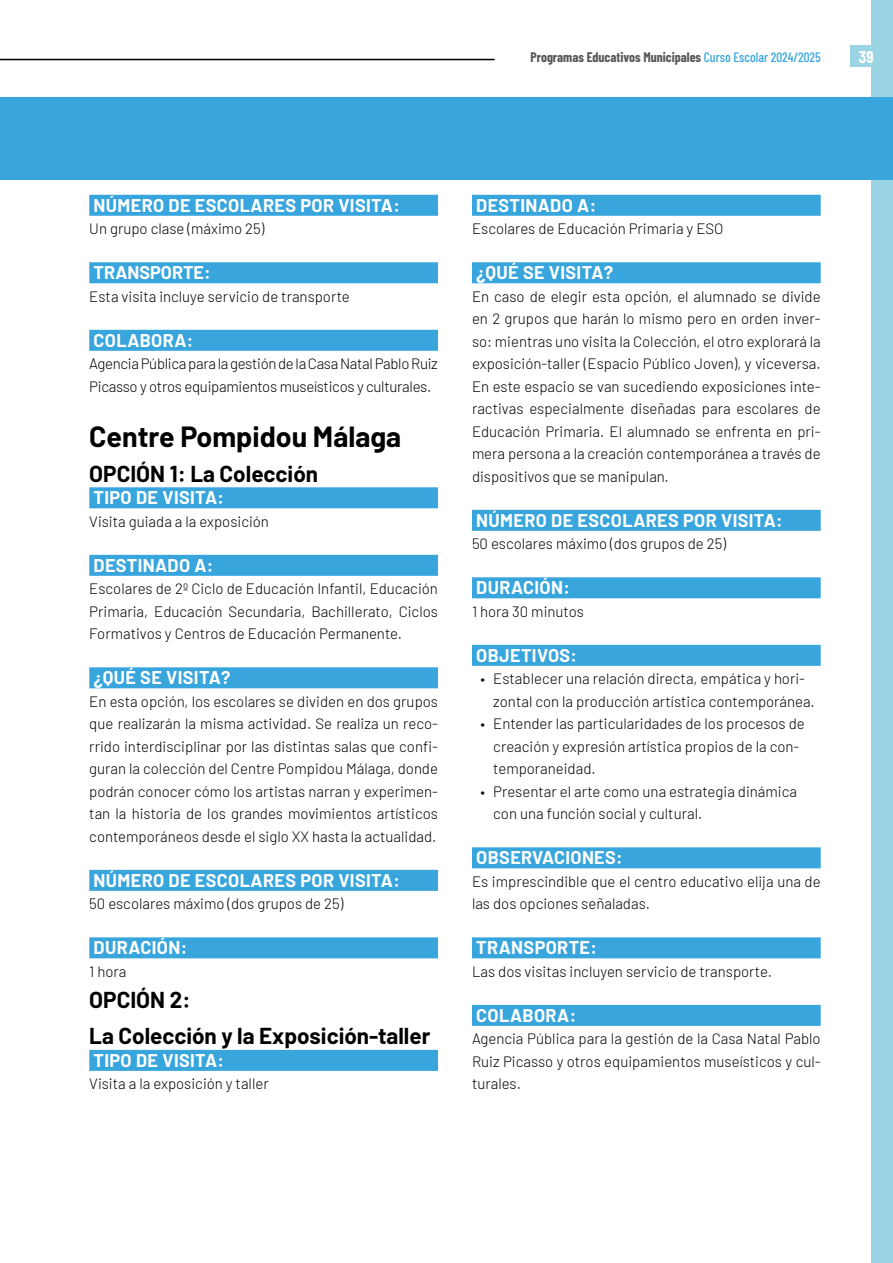
<style>
.page{position:relative;width:893px;height:1263px;background:#fff}
.page>*{position:absolute;margin:0;border:0;box-sizing:border-box;transform-origin:0 0}
.t1{font:700 28.5px "Barlow";color:#000}
.t2{font:700 22.5px/36.3px "Barlow";color:#000}
.t3{font:700 18px "Barlow";letter-spacing:.02em;color:#fff}
.t4{font:700 18px "Barlow";color:#fff}
.t5{font:700 16.5px "Barlow Condensed";color:#fff}
.t6{font:300 15px/22.5px "Barlow";color:#000;text-align:justify}
.t7{font:300 15px/22.5px "Barlow";letter-spacing:-.02em;color:#000}
.t8{font:700 13.5px "Barlow Condensed";color:#575756}
.s1{font-weight:500;color:#38a5dd}
</style>
<div class="page">
<div style="left:872px;top:0;width:21px;height:1263px;background:#9bd5e3"></div>
<hr style="left:0;top:59px;width:495px;height:1px;background:#000">
<div style="left:850px;top:46px;width:43px;height:21px;background:#9bd5e3"></div>
<div style="left:0;top:97px;width:893px;height:83px;background:#38a5dd"></div>
<div style="left:89px;top:195px;width:349px;height:21px;background:#38a5dd"></div>
<div style="left:89px;top:262px;width:349px;height:21px;background:#38a5dd"></div>
<div style="left:89px;top:330px;width:349px;height:21px;background:#38a5dd"></div>
<div style="left:89px;top:487px;width:349px;height:21px;background:#38a5dd"></div>
<div style="left:89px;top:555px;width:349px;height:21px;background:#38a5dd"></div>
<div style="left:89px;top:667px;width:349px;height:21px;background:#38a5dd"></div>
<div style="left:89px;top:870px;width:349px;height:21px;background:#38a5dd"></div>
<div style="left:89px;top:937px;width:349px;height:21px;background:#38a5dd"></div>
<div style="left:89px;top:1050px;width:349px;height:21px;background:#38a5dd"></div>
<div style="left:472px;top:195px;width:349px;height:21px;background:#38a5dd"></div>
<div style="left:472px;top:262px;width:349px;height:21px;background:#38a5dd"></div>
<div style="left:472px;top:510px;width:349px;height:21px;background:#38a5dd"></div>
<div style="left:472px;top:577px;width:349px;height:21px;background:#38a5dd"></div>
<div style="left:472px;top:645px;width:349px;height:21px;background:#38a5dd"></div>
<div style="left:472px;top:847px;width:349px;height:21px;background:#38a5dd"></div>
<div style="left:472px;top:937px;width:349px;height:21px;background:#38a5dd"></div>
<div style="left:472px;top:1005px;width:349px;height:21px;background:#38a5dd"></div>
<p class="t8" style="left:530px;top:49px;width:292px">Programas Educativos Municipales <span class="s1">Curso Escolar 2024/2025</span></p>
<p class="t5" style="left:859px;top:47px;width:16px">39</p>
<p class="t3" style="left:94px;top:192px;width:308px">NÚMERO DE ESCOLARES POR VISITA:</p>
<p class="t6" style="left:89px;top:216px;width:177px">Un grupo clase (máximo 25)</p>
<p class="t4" style="left:94px;top:259px;width:119px">TRANSPORTE:</p>
<p class="t6" style="left:89px;top:284px;width:262px">Esta visita incluye servicio de transporte</p>
<p class="t3" style="left:94px;top:327px;width:101px">COLABORA:</p>
<p class="t7" style="left:89px;top:351px;width:350px">Agencia Pública para la gestión de la Casa Natal Pablo Ruiz<br>Picasso y otros equipamientos museísticos y culturales.</p>
<h1 class="t1" style="left:89px;top:415px;width:313px">Centre Pompidou Málaga</h1>
<h2 class="t2" style="left:89px;top:454px;width:230px">OPCIÓN 1: La Colección</h2>
<p class="t3" style="left:94px;top:484px;width:132px">TIPO DE VISITA:</p>
<p class="t6" style="left:89px;top:509px;width:181px">Visita guiada a la exposición</p>
<p class="t3" style="left:94px;top:552px;width:121px">DESTINADO A:</p>
<p class="t6" style="left:89px;top:576px;width:350px">Escolares de 2º Ciclo de Educación Infantil, Educación Primaria, Educación Secundaria, Bachillerato, Ciclos Formativos y Centros de Educación Permanente.</p>
<p class="t3" style="left:94px;top:664px;width:139px">¿QUÉ SE VISITA?</p>
<p class="t6" style="left:89px;top:689px;width:350px">En esta opción, los escolares se dividen en dos grupos que realizarán la misma actividad. Se realiza un reco&shy;rrido interdisciplinar por las distintas salas que confi&shy;guran la colección del Centre Pompidou Málaga, donde podrán conocer cómo los artistas narran y experimen&shy;tan la historia de los grandes movimientos artísticos contemporáneos desde el siglo XX hasta la actualidad.</p>
<p class="t3" style="left:94px;top:867px;width:308px">NÚMERO DE ESCOLARES POR VISITA:</p>
<p class="t6" style="left:89px;top:891px;width:256px">50 escolares máximo (dos grupos de 25)</p>
<p class="t3" style="left:94px;top:934px;width:95px">DURACIÓN:</p>
<p class="t6" style="left:89px;top:959px;width:39px">1 hora</p>
<h2 class="t2" style="left:89px;top:980px;width:342px">OPCIÓN 2:<br>La Colección y la Exposición-taller</h2>
<p class="t3" style="left:94px;top:1047px;width:132px">TIPO DE VISITA:</p>
<p class="t6" style="left:89px;top:1071px;width:181px">Visita a la exposición y taller</p>
<p class="t3" style="left:476px;top:192px;width:121px">DESTINADO A:</p>
<p class="t6" style="left:472px;top:216px;width:253px">Escolares de Educación Primaria y ESO</p>
<p class="t3" style="left:476px;top:259px;width:139px">¿QUÉ SE VISITA?</p>
<p class="t6" style="left:472px;top:284px;width:350px">En caso de elegir esta opción, el alumnado se divide en 2 grupos que harán lo mismo pero en orden inver&shy;so: mientras uno visita la Colección, el otro explorará la exposición-taller (Espacio Público Joven), y viceversa.<br>En este espacio se van sucediendo exposiciones inte&shy;ractivas especialmente diseñadas para escolares de Educación Primaria. El alumnado se enfrenta en pri&shy;mera persona a la creación contemporánea a través de dispositivos que se manipulan.</p>
<p class="t3" style="left:476px;top:507px;width:308px">NÚMERO DE ESCOLARES POR VISITA:</p>
<p class="t6" style="left:472px;top:531px;width:256px">50 escolares máximo (dos grupos de 25)</p>
<p class="t3" style="left:476px;top:574px;width:95px">DURACIÓN:</p>
<p class="t6" style="left:472px;top:599px;width:113px">1 hora 30 minutos</p>
<p class="t3" style="left:476px;top:642px;width:102px">OBJETIVOS:</p>
<p class="t6" style="left:493px;top:666px;width:323px;text-indent:-13px">• Establecer una relación directa, empática y hori&shy;zontal con la producción artística contemporánea.</p>
<p class="t6" style="left:493px;top:711px;width:313px;text-align:left;text-indent:-13px">• Entender las particularidades de los procesos de creación y expresión artística propios de la con&shy;temporaneidad.</p>
<p class="t6" style="left:493px;top:779px;width:305px;text-indent:-13px">• Presentar el arte como una estrategia dinámica con una función social y cultural.</p>
<p class="t3" style="left:476px;top:844px;width:148px">OBSERVACIONES:</p>
<p class="t6" style="left:472px;top:869px;width:350px">Es imprescindible que el centro educativo elija una de las dos opciones señaladas.</p>
<p class="t3" style="left:476px;top:934px;width:122px">TRANSPORTE:</p>
<p class="t6" style="left:472px;top:959px;width:301px">Las dos visitas incluyen servicio de transporte.</p>
<p class="t3" style="left:476px;top:1002px;width:101px">COLABORA:</p>
<p class="t6" style="left:472px;top:1026px;width:350px">Agencia Pública para la gestión de la Casa Natal Pablo Ruiz Picasso y otros equipamientos museísticos y cul&shy;turales.</p>
</div>
